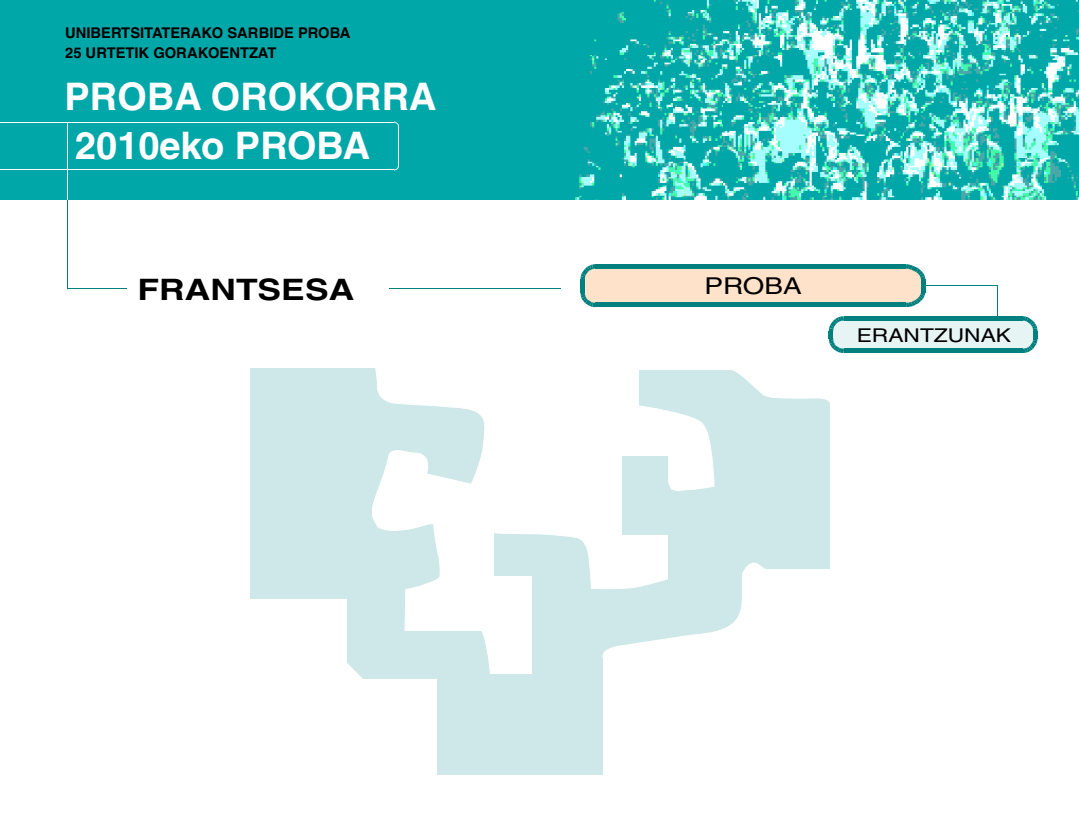
<style>
.page{position:relative;width:1079px;height:814px;background:#fff}
.page>*{position:absolute;margin:0;border:0;box-sizing:border-box;transform-origin:0 0}
.t1{font:700 37.9px/48.5px "Helvetica";color:#fff}
.t2{font:700 29.5px "Helvetica";color:#000;scale:1.2 1}
.t3{font:23.2px "Helvetica";color:#000;scale:1.2 1}
.t4{font:19px "Helvetica";color:#000;scale:1.2 1}
.t5{font:700 14.8px/20.9px "Helvetica";color:#000}
</style>
<div class="page">
<hr style="left:67px;top:118px;width:1px;height:171px;background:#00807f">
<hr style="left:68px;top:288px;width:59px;height:1px;background:#00807f">
<svg style="left:250px;top:368px;width:352px;height:406px;fill:#cee8ea"></svg>
<hr style="left:249px;top:598px;width:97px;height:1px;background:#fff">
<hr style="left:346px;top:599px;width:1px;height:63px;background:#fff">
<hr style="left:363px;top:678px;width:73px;height:1px;background:#fff">
<svg style="left:346px;top:662px;width:17px;height:17px"></svg>
<hr style="left:436px;top:679px;width:1px;height:96px;background:#fff">
<svg style="left:372px;top:368px;width:458px;height:311px"></svg>
<div style="left:0;top:0;width:179px;height:31px;background:#00a7a9"></div>
<div style="left:179px;top:0;width:181px;height:31px;background:#00a7a9"></div>
<div style="left:360px;top:0;width:181px;height:31px;background:#00a7a9"></div>
<div style="left:541px;top:0;width:182px;height:31px;background:#00a7a9"></div>
<img style="left:723px;top:0;width:181px;height:31px">
<img style="left:904px;top:0;width:174px;height:31px">
<div style="left:0;top:31px;width:179px;height:122px;background:#00a7a9"></div>
<div style="left:179px;top:31px;width:181px;height:122px;background:#00a7a9"></div>
<div style="left:360px;top:31px;width:181px;height:122px;background:#00a7a9"></div>
<img style="left:541px;top:31px;width:182px;height:122px">
<img style="left:723px;top:31px;width:181px;height:122px">
<img style="left:904px;top:31px;width:174px;height:122px">
<div style="left:0;top:153px;width:179px;height:47px;background:#00a7a9"></div>
<div style="left:179px;top:153px;width:181px;height:47px;background:#00a7a9"></div>
<div style="left:360px;top:153px;width:181px;height:47px;background:#00a7a9"></div>
<img style="left:541px;top:153px;width:182px;height:47px">
<img style="left:723px;top:153px;width:181px;height:47px">
<img style="left:904px;top:153px;width:174px;height:47px">
<hr style="left:67px;top:122px;width:1px;height:78px;background:#fff">
<hr style="left:389px;top:288px;width:171px;height:1px;background:#00807f">
<hr style="left:0;top:122px;width:394px;height:1px;background:#fff">
<hr style="left:398px;top:126px;width:1px;height:40px;background:#fff">
<svg style="left:394px;top:122px;width:5px;height:5px"></svg>
<hr style="left:0;top:169px;width:394px;height:1px;background:#fff">
<svg style="left:394px;top:165px;width:5px;height:5px"></svg>
<svg style="left:580px;top:264px;width:345px;height:43px;background:#c1cab8"></svg>
<svg style="left:828px;top:316px;width:209px;height:37px;background:#a5d3d3"></svg>
<hr style="left:922px;top:285px;width:75px;height:1px;background:#00807f">
<hr style="left:996px;top:285px;width:1px;height:32px;background:#00807f">
<p class="t5" style="left:65px;top:23px;width:287px">UNIBERTSITATERAKO SARBIDE PROBA<br>25 URTETIK GORAKOENTZAT</p>
<h1 class="t1" style="left:65px;top:76px;width:373px">PROBA OROKORRA<br>2010eko PROBA</h1>
<h2 class="t2" style="left:138px;top:279px;width:182px">FRANTSESA</h2>
<h3 class="t3" style="left:704px;top:277px;width:82px">PROBA</h3>
<p class="t4" style="left:856px;top:328px;width:130px">ERANTZUNAK</p>
</div>
